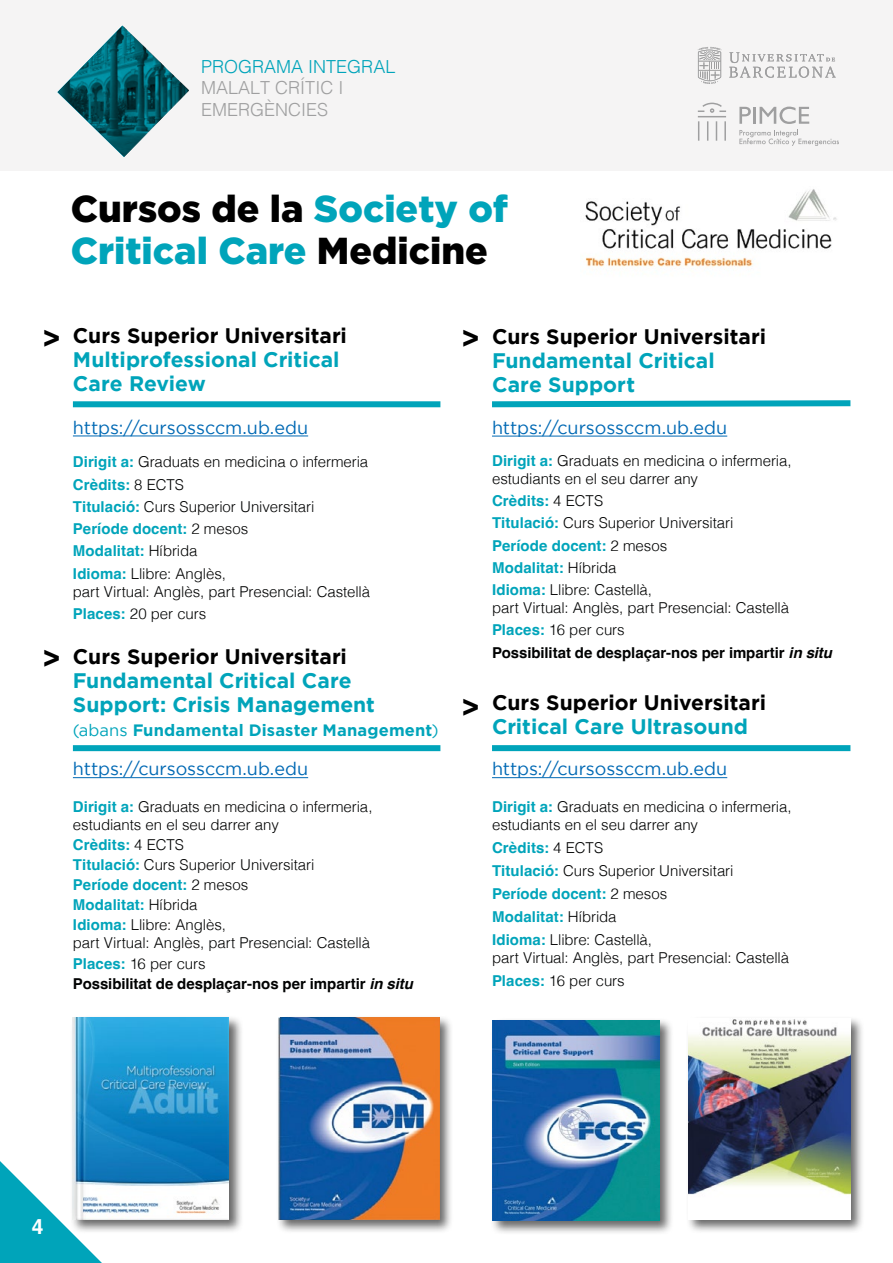
<style>
.page{position:relative;width:893px;height:1263px;background:#fff}
.page>*{position:absolute;margin:0;border:0;box-sizing:border-box;transform-origin:0 0}
.t1{font:900 37.5px/42px "Gotham HTF";color:#00a4ba}
.t2{font:700 30px "Gotham";color:#000}
.t3{font:700 21px/24px "Gotham";color:#00a4ba}
.t4{font:700 21px "Gotham";color:#000}
.t5{font:700 21px "Helvetica";color:#fff}
.t6{font:18px "Gotham";letter-spacing:-.005em;color:#0069b4}
.t7{font:300 18px/21.6px "Helvetica";color:#9f9fa0}
.t8{font:300 18px "Helvetica";color:#00a4ba}
.t9{font:700 16.5px "Gotham HTF";letter-spacing:.01em;color:#00a4ba}
.t10{font:300 15px/22.2px "Helvetica";letter-spacing:-.005em;color:#010202}
.s1{color:#000}
.s2{font-weight:700;color:#00a4ba}
.s3{font-family:"Gotham";font-weight:400}
.s4{font-weight:700}
.s5{font-weight:700;font-style:italic}
</style>
<div class="page">
<svg style="left:0;top:1161px;width:102px;height:102px"></svg>
<div style="left:0;top:0;width:893px;height:170px;background:#f5f4f4"></div>
<svg style="left:729px;top:52px;width:107px;height:26px"></svg>
<svg style="left:698px;top:47px;width:24px;height:37px"></svg>
<svg style="left:57px;top:26px;width:132px;height:131px"></svg>
<svg style="left:739px;top:107px;width:100px;height:39px"></svg>
<svg style="left:698px;top:102px;width:28px;height:39px"></svg>
<hr style="left:73px;top:436px;width:235px;height:1px;background:#0069b4">
<hr style="left:492px;top:436px;width:235px;height:1px;background:#0069b4">
<hr style="left:492px;top:777px;width:235px;height:1px;background:#0069b4">
<hr style="left:73px;top:777px;width:235px;height:1px;background:#0069b4">
<div style="left:73px;top:401px;width:367px;height:6px;background:#00a4ba"></div>
<div style="left:73px;top:745px;width:367px;height:6px;background:#00a4ba"></div>
<svg style="left:492px;top:400px;width:359px;height:8px;background:#40bacb"></svg>
<div style="left:492px;top:745px;width:358px;height:6px;background:#00a4ba"></div>
<img style="left:585px;top:189px;width:252px;height:79px">
<div style="left:70px;top:1015px;width:173px;height:219px;background:#000;opacity:.6"></div>
<img style="left:73px;top:1017px;width:156px;height:202px">
<div style="left:686px;top:1016px;width:179px;height:218px;background:#000;opacity:.6"></div>
<img style="left:689px;top:1018px;width:161px;height:201px">
<div style="left:489px;top:1017px;width:185px;height:218px;background:#000;opacity:.6"></div>
<img style="left:492px;top:1020px;width:167px;height:201px">
<div style="left:276px;top:1015px;width:178px;height:219px;background:#000;opacity:.6"></div>
<img style="left:279px;top:1017px;width:160px;height:202px">
<p class="t8" style="left:201px;top:51px;width:196px">PROGRAMA INTEGRAL</p>
<p class="t7" style="left:201px;top:76px;width:144px">MALALT CRÍTIC I<br>EMERGÈNCIES</p>
<h1 class="t1" style="left:71px;top:187px;width:439px"><span class="s1">Cursos de la</span> Society of<br>Critical Care <span class="s1">Medicine</span></h1>
<h3 class="t4" style="left:73px;top:324px;width:275px">Curs Superior Universitari</h3>
<h3 class="t3" style="left:73px;top:347px;width:268px">Multiprofessional Critical<br>Care Review</h3>
<h2 class="t2" style="left:42px;top:321px;width:21px">&gt;</h2>
<h2 class="t2" style="left:461px;top:321px;width:21px">&gt;</h2>
<h3 class="t4" style="left:492px;top:324px;width:275px">Curs Superior Universitari</h3>
<h3 class="t3" style="left:492px;top:348px;width:224px">Fundamental Critical<br>Care Support</h3>
<h2 class="t2" style="left:42px;top:641px;width:21px">&gt;</h2>
<p class="t6" style="left:73px;top:417px;width:237px">https://cursossccm.ub.edu</p>
<p class="t6" style="left:492px;top:417px;width:237px">https://cursossccm.ub.edu</p>
<p class="t10" style="left:73px;top:450px;width:297px"><span class="s2">Dirigit a:</span> Graduats en medicina o infermeria<br><span class="s2">Crèdits:</span> 8 ECTS<br><span class="s2">Titulació:</span> Curs Superior Universitari<br><span class="s2">Període docent:</span> 2 mesos<br><span class="s2">Modalitat:</span> Híbrida<br><span class="s2">Idioma:</span> Llibre: Anglès,</p>
<p class="t10" style="left:73px;top:579px;width:299px">part Virtual: Anglès, part Presencial: Castellà<br><span class="s2">Places:</span> 20 per curs</p>
<h3 class="t4" style="left:73px;top:645px;width:275px">Curs Superior Universitari</h3>
<h3 class="t3" style="left:73px;top:668px;width:304px">Fundamental Critical Care<br>Support: Crisis Management</h3>
<p class="t9" style="left:73px;top:721px;width:367px"><span class="s3">(abans</span> Fundamental Disaster Management<span class="s3">)</span></p>
<h2 class="t2" style="left:461px;top:690px;width:21px">&gt;</h2>
<p class="t10" style="left:492px;top:450px;width:301px;line-height:18px"><span class="s2">Dirigit a:</span> Graduats en medicina o infermeria, estudiants en el seu darrer any</p>
<p class="t10" style="left:492px;top:488px;width:243px"><span class="s2">Crèdits:</span> 4 ECTS<br><span class="s2">Titulació:</span> Curs Superior Universitari<br><span class="s2">Període docent:</span> 2 mesos<br><span class="s2">Modalitat:</span> Híbrida<br><span class="s2">Idioma:</span> Llibre: Castellà,</p>
<p class="t10" style="left:492px;top:595px;width:341px">part Virtual: Anglès, part Presencial: Castellà<br><span class="s2">Places:</span> 16 per curs<br><span class="s4">Possibilitat de desplaçar-nos per impartir</span> <span class="s5">in situ</span></p>
<h3 class="t4" style="left:492px;top:691px;width:275px">Curs Superior Universitari</h3>
<h3 class="t3" style="left:492px;top:714px;width:257px">Critical Care Ultrasound</h3>
<p class="t6" style="left:73px;top:759px;width:237px">https://cursossccm.ub.edu</p>
<p class="t6" style="left:492px;top:759px;width:237px">https://cursossccm.ub.edu</p>
<p class="t10" style="left:73px;top:796px;width:301px;line-height:18px"><span class="s2">Dirigit a:</span> Graduats en medicina o infermeria, estudiants en el seu darrer any</p>
<p class="t10" style="left:73px;top:833px;width:243px;line-height:20.1px"><span class="s2">Crèdits:</span> 4 ECTS<br><span class="s2">Titulació:</span> Curs Superior Universitari<br><span class="s2">Període docent:</span> 2 mesos<br><span class="s2">Modalitat:</span> Híbrida<br><span class="s2">Idioma:</span> Llibre: Anglès,</p>
<p class="t10" style="left:73px;top:932px;width:341px;line-height:20.1px">part Virtual: Anglès, part Presencial: Castellà<br><span class="s2">Places:</span> 16 per curs<br><span class="s4">Possibilitat de desplaçar-nos per impartir</span> <span class="s5">in situ</span></p>
<p class="t10" style="left:492px;top:796px;width:301px;line-height:18px"><span class="s2">Dirigit a:</span> Graduats en medicina o infermeria, estudiants en el seu darrer any</p>
<p class="t10" style="left:492px;top:835px;width:243px;line-height:23.1px"><span class="s2">Crèdits:</span> 4 ECTS<br><span class="s2">Titulació:</span> Curs Superior Universitari<br><span class="s2">Període docent:</span> 2 mesos<br><span class="s2">Modalitat:</span> Híbrida<br><span class="s2">Idioma:</span> Llibre: Castellà,</p>
<p class="t10" style="left:492px;top:945px;width:299px;line-height:23.1px">part Virtual: Anglès, part Presencial: Castellà<br><span class="s2">Places:</span> 16 per curs</p>
<h3 class="t5" style="left:32px;top:1214px;width:13px">4</h3>
</div>
